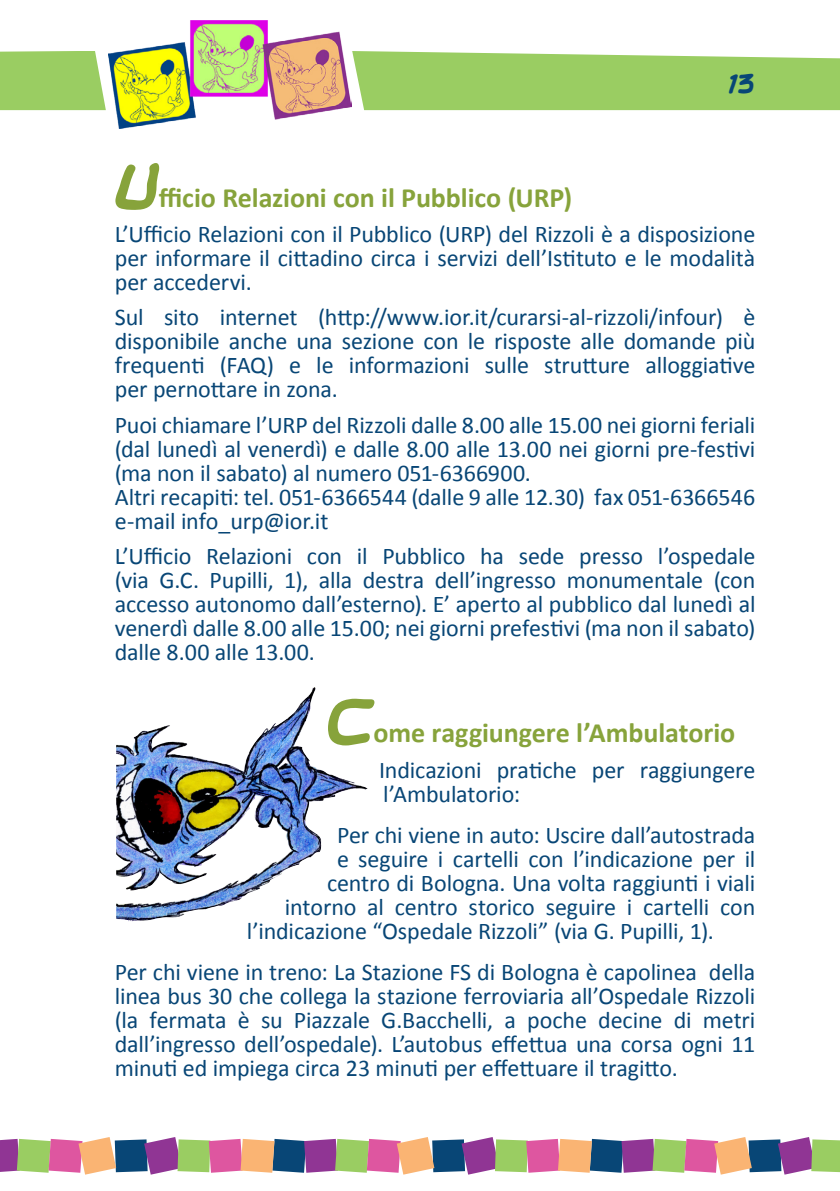
<style>
.page{position:relative;width:840px;height:1191px;background:#fff}
.page>*{position:absolute;margin:0;border:0;box-sizing:border-box;transform-origin:0 0}
.t1{font:700 28px "Calibri";letter-spacing:-.005em;color:#87a33b}
.t2{font:24px/24px "Calibri";letter-spacing:-.005em;color:#084676;text-align:justify}
.t3{font:700 24px "Sunday Comics BB";color:#084676}
.s1{font-family:"Sunday Comics BB";font-size:60px}
</style>
<div class="page">
<img style="left:109px;top:21px;width:242px;height:107px">
<svg style="left:351px;top:51px;width:488px;height:59px;background:#a1d06e"></svg>
<div style="left:0;top:51px;width:106px;height:59px;background:#9acd62"></div>
<svg style="left:0;top:1137px;width:839px;height:37px;background:#ab8e93"></svg>
<img style="left:116px;top:691px;width:196px;height:200px">
<p class="t3" style="left:727px;top:69px;width:28px">13</p>
<p class="t1" style="left:115px;top:180px;width:459px"><span class="s1">U</span>fficio Relazioni con il Pubblico (URP)</p>
<p class="t2" style="left:115px;top:221px;width:641px">L’Ufficio Relazioni con il Pubblico (URP) del Rizzoli è a disposizione per informare il cittadino circa i servizi dell’Istituto e le modalità per accedervi.</p>
<p class="t2" style="left:115px;top:304px;width:641px">Sul sito internet (http://www.ior.it/curarsi-al-rizzoli/infour) è disponibile anche una sezione con le risposte alle domande più frequenti (FAQ) e le informazioni sulle strutture alloggiative per pernottare in zona.</p>
<p class="t2" style="left:115px;top:412px;width:641px;text-align:left">Puoi chiamare l’URP del Rizzoli dalle 8.00 alle 15.00 nei giorni feriali (dal lunedì al venerdì) e dalle 8.00 alle 13.00 nei giorni pre-festivi (ma non il sabato) al numero 051-6366900.<br>Altri recapiti: tel. 051-6366544 (dalle 9 alle 12.30) fax 051-6366546 e-mail info_urp@ior.it</p>
<p class="t2" style="left:115px;top:543px;width:642px">L’Ufficio Relazioni con il Pubblico ha sede presso l’ospedale (via G.C. Pupilli, 1), alla destra dell’ingresso monumentale (con accesso autonomo dall’esterno). E’ aperto al pubblico dal lunedì al venerdì dalle 8.00 alle 15.00; nei giorni prefestivi (ma non il sabato) dalle 8.00 alle 13.00.</p>
<p class="t1" style="left:325px;top:715px;width:411px"><span class="s1">C</span>ome raggiungere l’Ambulatorio</p>
<p class="t2" style="left:379px;top:756px;width:377px">Indicazioni pratiche per raggiungere l’Ambulatorio:</p>
<p class="t2" style="left:337px;top:821px;width:419px">Per chi viene in auto: Uscire dall’autostrada</p>
<p class="t2" style="left:337px;top:845px;width:419px">e seguire i cartelli con l’indicazione per il</p>
<p class="t2" style="left:327px;top:869px;width:429px">centro di Bologna. Una volta raggiunti i viali</p>
<p class="t2" style="left:285px;top:893px;width:471px">intorno al centro storico seguire i cartelli con</p>
<p class="t2" style="left:247px;top:917px;width:468px">l’indicazione “Ospedale Rizzoli” (via G. Pupilli, 1).</p>
<p class="t2" style="left:115px;top:958px;width:641px">Per chi viene in treno: La Stazione FS di Bologna è capolinea della linea bus 30 che collega la stazione ferroviaria all’Ospedale Rizzoli (la fermata è su Piazzale G.Bacchelli, a poche decine di metri dall’ingresso dell’ospedale). L’autobus effettua una corsa ogni 11 minuti ed impiega circa 23 minuti per effettuare il tragitto.</p>
</div>
